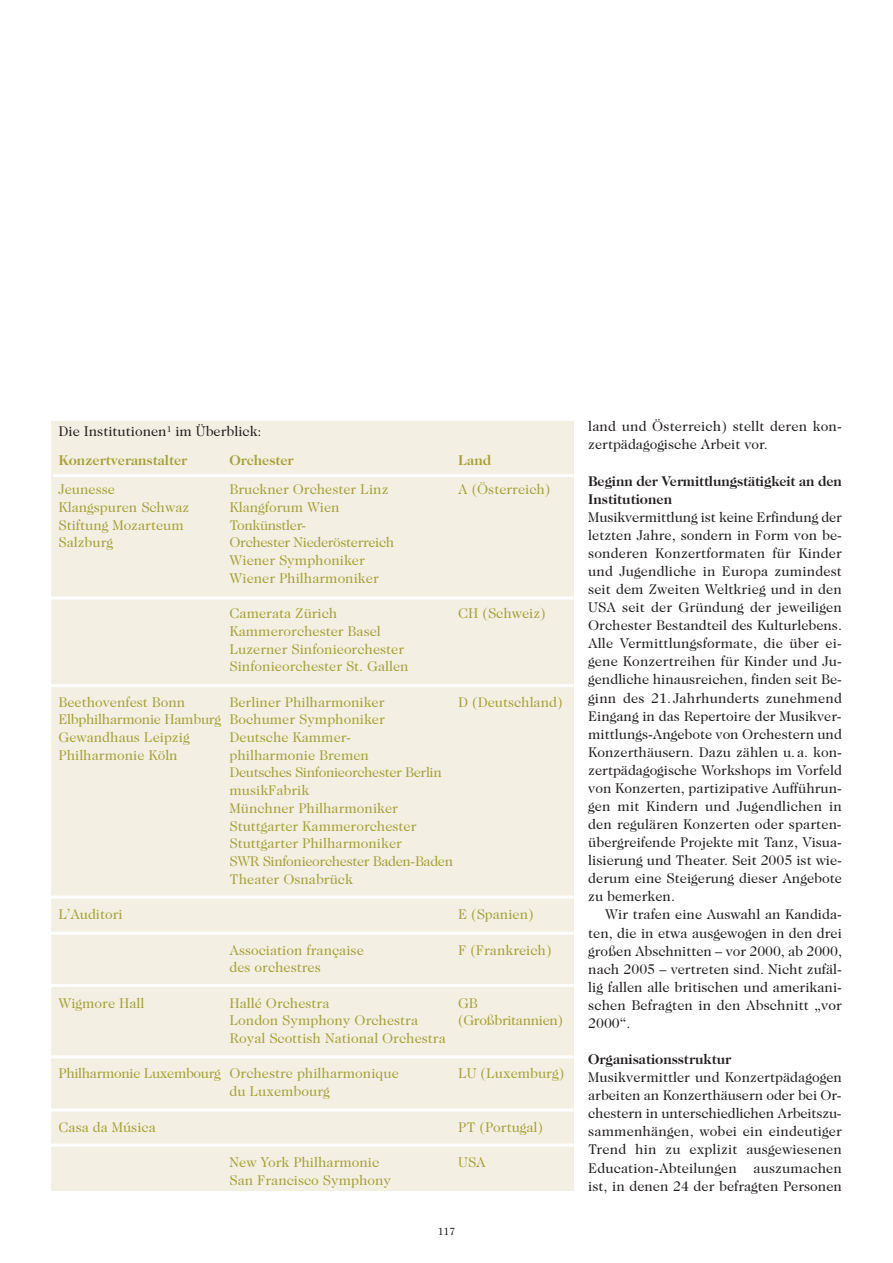
<style>
.page{position:relative;width:893px;height:1263px;background:#fff}
.page>*{position:absolute;margin:0;border:0;box-sizing:border-box;transform-origin:0 0}
.t1{font:14.25px/18px "Caslon Two Twenty Four";color:#231f20;text-align:justify}
.t2{font:14.25px/17.7px "Caslon Two Twenty Four";color:#a7a038}
.t3{font:700 14.25px/18px "Caslon Two Twenty Four";color:#231f20}
.t4{font:14.25px "Caslon Two Twenty Four";letter-spacing:-.025em;color:#a7a038}
.t5{font:700 14.25px "Caslon Two Twenty Four";color:#a7a038}
.t6{font:10.5px "Caslon Two Twenty Four";color:#231f20}
.s1{font-weight:700;color:#a7a038}
</style>
<div class="page">
<div style="left:51px;top:421px;width:522px;height:770px;background:#f3f0e3"></div>
<hr style="left:51px;top:596px;width:522px;height:3px;background:#fff">
<hr style="left:53px;top:474px;width:520px;height:3px;background:#fff">
<hr style="left:51px;top:684px;width:522px;height:3px;background:#fff">
<hr style="left:51px;top:895px;width:522px;height:3px;background:#fff">
<hr style="left:51px;top:932px;width:522px;height:3px;background:#fff">
<hr style="left:51px;top:984px;width:522px;height:3px;background:#fff">
<hr style="left:51px;top:1055px;width:522px;height:3px;background:#fff">
<hr style="left:51px;top:1108px;width:522px;height:3px;background:#fff">
<hr style="left:51px;top:1144px;width:522px;height:3px;background:#fff">
<p class="t1" style="left:59px;top:418px;width:205px;line-height:29px">Die Institutionen<sup>1</sup> im Überblick:<br><span class="s1">Konzertveranstalter</span></p>
<p class="t5" style="left:230px;top:455px;width:66px">Orchester</p>
<p class="t5" style="left:458px;top:455px;width:34px">Land</p>
<p class="t2" style="left:59px;top:482px;width:58px">Jeunesse</p>
<p class="t2" style="left:230px;top:482px;width:160px">Bruckner Orchester Linz</p>
<p class="t2" style="left:458px;top:482px;width:94px">A (Österreich)</p>
<p class="t2" style="left:59px;top:499px;width:132px">Klangspuren Schwaz</p>
<p class="t2" style="left:230px;top:499px;width:112px">Klangforum Wien</p>
<p class="t2" style="left:59px;top:517px;width:127px">Stiftung Mozarteum</p>
<p class="t4" style="left:230px;top:519px;width:78px">Tonkünstler-</p>
<p class="t2" style="left:59px;top:535px;width:56px">Salzburg</p>
<p class="t2" style="left:230px;top:535px;width:166px">Orchester Niederösterreich<br>Wiener Symphoniker<br>Wiener Philharmoniker</p>
<p class="t2" style="left:230px;top:605px;width:109px">Camerata Zürich</p>
<p class="t2" style="left:458px;top:605px;width:89px">CH (Schweiz)</p>
<p class="t2" style="left:230px;top:623px;width:181px">Kammerorchester Basel<br>Luzerner Sinfonieorchester<br>Sinfonieorchester St. Gallen</p>
<p class="t2" style="left:59px;top:694px;width:128px">Beethovenfest Bonn</p>
<p class="t2" style="left:229px;top:694px;width:157px">Berliner Philharmoniker</p>
<p class="t2" style="left:458px;top:694px;width:106px">D (Deutschland)</p>
<p class="t2" style="left:59px;top:712px;width:328px">Elbphilharmonie Hamburg Bochumer Symphoniker<br>Gewandhaus Leipzig</p>
<p class="t2" style="left:230px;top:729px;width:123px">Deutsche Kammer-</p>
<p class="t2" style="left:59px;top:747px;width:121px">Philharmonie Köln</p>
<p class="t2" style="left:230px;top:747px;width:225px">philharmonie Bremen<br>Deutsches Sinfonieorchester Berlin musikFabrik<br>Münchner Philharmoniker<br>Stuttgarter Kammerorchester<br>Stuttgarter Philharmoniker<br>SWR Sinfonieorchester Baden-Baden<br>Theater Osnabrück</p>
<p class="t2" style="left:59px;top:906px;width:66px">L’Auditori</p>
<p class="t2" style="left:458px;top:906px;width:77px">E (Spanien)</p>
<p class="t2" style="left:230px;top:942px;width:136px">Association française</p>
<p class="t2" style="left:458px;top:942px;width:95px">F (Frankreich)</p>
<p class="t2" style="left:230px;top:959px;width:93px">des orchestres</p>
<p class="t2" style="left:59px;top:995px;width:87px">Wigmore Hall</p>
<p class="t2" style="left:230px;top:995px;width:101px">Hallé Orchestra</p>
<p class="t2" style="left:458px;top:995px;width:21px">GB</p>
<p class="t2" style="left:230px;top:1013px;width:190px">London Symphony Orchestra</p>
<p class="t4" style="left:458px;top:1015px;width:106px">(Großbritannien)</p>
<p class="t2" style="left:230px;top:1030px;width:218px">Royal Scottish National Orchestra</p>
<p class="t2" style="left:59px;top:1066px;width:342px">Philharmonie Luxembourg Orchestre philharmonique</p>
<p class="t2" style="left:458px;top:1066px;width:107px">LU (Luxemburg)</p>
<p class="t2" style="left:230px;top:1083px;width:102px">du Luxembourg</p>
<p class="t2" style="left:59px;top:1119px;width:99px">Casa da Música</p>
<p class="t2" style="left:458px;top:1119px;width:86px">PT (Portugal)</p>
<p class="t2" style="left:230px;top:1154px;width:151px">New York Philharmonic</p>
<p class="t2" style="left:458px;top:1154px;width:29px">USA</p>
<p class="t2" style="left:230px;top:1172px;width:163px">San Francisco Symphony</p>
<p class="t6" style="left:438px;top:1227px;width:19px">117</p>
<p class="t1" style="left:588px;top:419px;width:255px">land und Österreich) stellt deren kon&shy;zertpädagogische Arbeit vor.</p>
<p class="t3" style="left:588px;top:473px;width:255px">Beginn der Vermittlungstätigkeit an den<br>Institutionen</p>
<p class="t1" style="left:588px;top:509px;width:255px">Musikvermittlung ist keine Erfindung der letzten Jahre, sondern in Form von be&shy;sonderen Konzertformaten für Kinder und Jugendliche in Europa zumindest seit dem Zweiten Weltkrieg und in den USA seit der Gründung der jeweiligen Orchester Bestandteil des Kulturlebens.<br>Alle Vermittlungsformate, die über ei&shy;gene Konzertreihen für Kinder und Ju&shy;gendliche hinausreichen, finden seit Be&shy;ginn des 21. Jahrhunderts zunehmend Eingang in das Repertoire der Musikver&shy;mittlungs-Angebote von Orchestern und Konzerthäusern. Dazu zählen u. a. kon&shy;zertpädagogische Workshops im Vorfeld von Konzerten, partizipative Aufführun&shy;gen mit Kindern und Jugendlichen in den regulären Konzerten oder sparten&shy;übergreifende Projekte mit Tanz, Visua&shy;lisierung und Theater. Seit 2005 ist wie&shy;derum eine Steigerung dieser Angebote zu bemerken.</p>
<p class="t1" style="left:588px;top:907px;width:255px;text-indent:17px">Wir trafen eine Auswahl an Kandida&shy;ten, die in etwa ausgewogen in den drei großen Abschnitten – vor 2000, ab 2000, nach 2005 – vertreten sind. Nicht zufäl&shy;lig fallen alle britischen und amerikani&shy;schen Befragten in den Abschnitt „vor 2000“.</p>
<p class="t3" style="left:588px;top:1051px;width:144px">Organisationsstruktur</p>
<p class="t1" style="left:588px;top:1069px;width:255px">Musikvermittler und Konzertpädagogen arbeiten an Konzerthäusern oder bei Or&shy;chestern in unterschiedlichen Arbeitszu&shy;sammenhängen, wobei ein eindeutiger Trend hin zu explizit ausgewiesenen Education-Abteilungen auszumachen ist, in denen 24 der befragten Personen</p>
</div>
